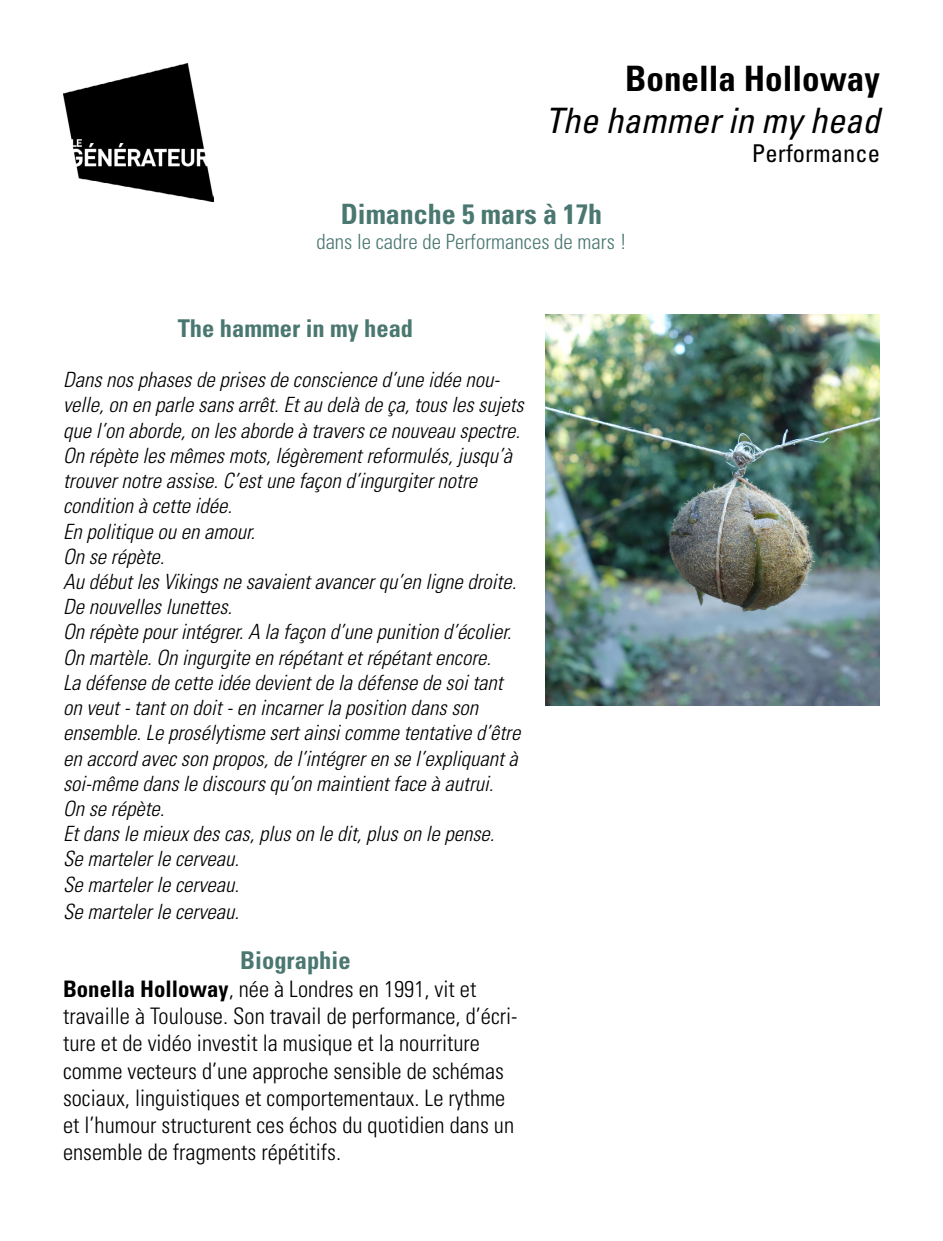
<style>
.page{position:relative;width:943px;height:1241px;background:#fff}
.page>*{position:absolute;margin:0;border:0;box-sizing:border-box;transform-origin:0 0}
.t1{font:italic condensed 35px "Univers";color:#000}
.t2{font:700 condensed 35px "Univers";color:#000}
.t3{font:700 condensed 28px "Univers";color:#4a7770}
.t4{font:700 condensed 24.5px "Univers";color:#4a7770}
.t5{font:condensed 24.5px "Univers";color:#000}
.t6{font:300 condensed 22.75px/27.3px "Univers";color:#000}
.t7{font:italic 300 condensed 21px/25.2px "Univers";color:#000}
.t8{font:300 condensed 21px "Univers";color:#4a7770}
.s1{font-weight:700}
</style>
<div class="page">
<img style="left:63px;top:63px;width:150px;height:138px">
<img style="left:546px;top:314px;width:334px;height:391px">
<h1 class="t2" style="left:625px;top:57px;width:256px">Bonella Holloway</h1>
<h1 class="t1" style="left:545px;top:98px;width:336px">The hammer in my head</h1>
<p class="t5" style="left:752px;top:138px;width:129px">Performance</p>
<h2 class="t3" style="left:341px;top:197px;width:263px">Dimanche 5 mars à 17h</h2>
<p class="t8" style="left:316px;top:229px;width:312px">dans le cadre de Performances de mars !</p>
<p class="t4" style="left:178px;top:313px;width:237px">The hammer in my head</p>
<p class="t7" style="left:63px;top:367px;width:462px">Dans nos phases de prises de conscience d’une idée nou&shy;velle, on en parle sans arrêt. Et au delà de ça, tous les sujets que l’on aborde, on les aborde à travers ce nouveau spectre.<br>On répète les mêmes mots, légèrement reformulés, jusqu’à trouver notre assise. C’est une façon d’ingurgiter notre condition à cette idée.<br>En politique ou en amour.<br>On se répète.<br>Au début les Vikings ne savaient avancer qu’en ligne droite.<br>De nouvelles lunettes.<br>On répète pour intégrer. A la façon d’une punition d’écolier.<br>On martèle. On ingurgite en répétant et répétant encore.<br>La défense de cette idée devient de la défense de soi tant on veut - tant on doit - en incarner la position dans son ensemble. Le prosélytisme sert ainsi comme tentative d’être en accord avec son propos, de l’intégrer en se l’expliquant à soi-même dans le discours qu’on maintient face à autrui.<br>On se répète.<br>Et dans le mieux des cas, plus on le dit, plus on le pense.<br>Se marteler le cerveau.<br>Se marteler le cerveau.</p>
<p class="t7" style="left:63px;top:898px;width:178px">Se marteler le cerveau.</p>
<p class="t4" style="left:240px;top:945px;width:112px">Biographie</p>
<p class="t6" style="left:63px;top:974px;width:456px"><span class="s1">Bonella Holloway</span>, née à Londres en 1991, vit et travaille à Toulouse. Son travail de performance, d’écri&shy;ture et de vidéo investit la musique et la nourriture comme vecteurs d’une approche sensible de schémas sociaux, linguistiques et comportementaux. Le rythme et l’humour structurent ces échos du quotidien dans un ensemble de fragments répétitifs.</p>
</div>
